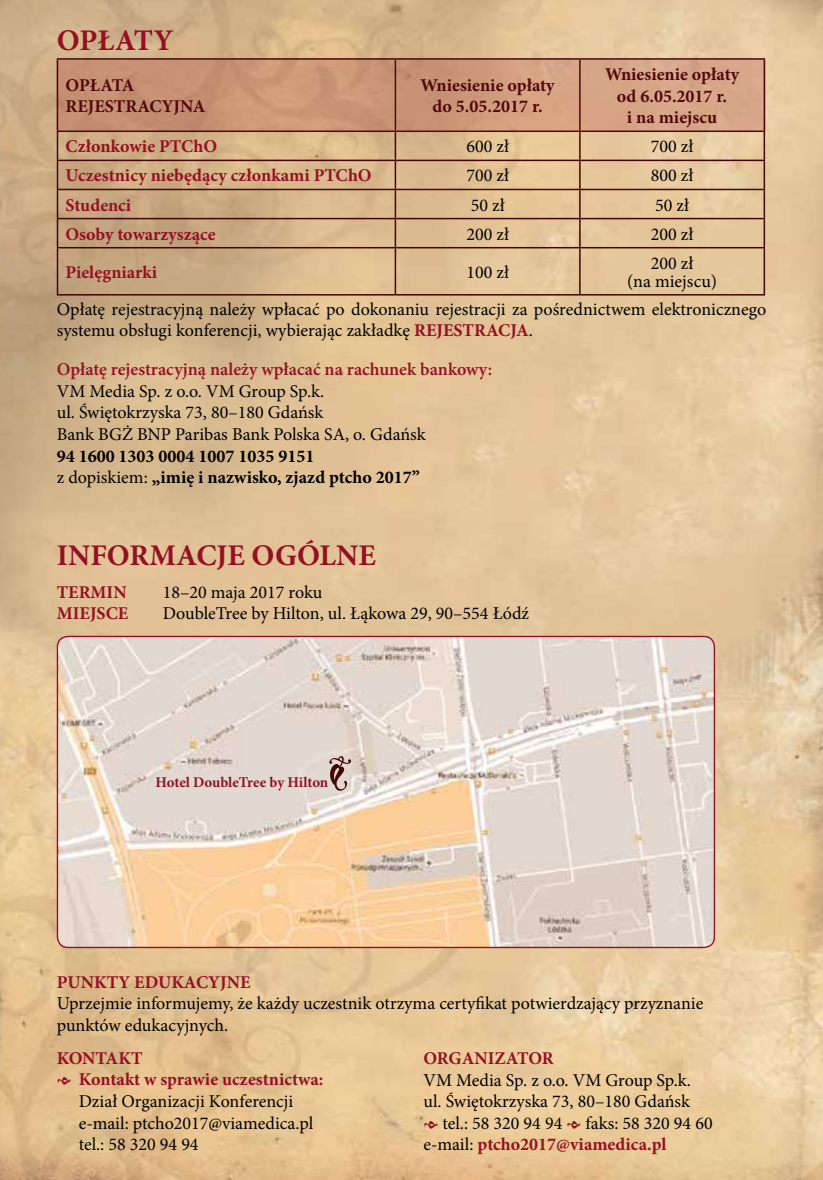
<style>
.page{position:relative;width:823px;height:1180px;background:#fff}
.page>*{position:absolute;margin:0;border:0;box-sizing:border-box;transform-origin:0 0}
.t1{font:700 30px "Minion Pro";color:#941023}
.t2{font:18px/21.6px "Minion Pro";color:#000}
.t3{font:700 18px "Minion Pro";color:#941023}
.t4{font:700 18px/21.6px "Minion Pro";color:#410607;text-align:center}
.t5{font:700 18px/21.6px "Minion Pro";color:#000}
.t6{font:600 18px "Minion Pro";color:#941023}
.t7{font:700 14.8px "Minion Pro";letter-spacing:-.005em;color:#941023}
.s1{font-weight:700;color:#941023}
.s2{font-weight:400}
.s3{color:#941023}
</style>
<div class="page">
<img style="left:0;top:0;width:821px;height:1179px">
<hr style="left:57px;top:58px;width:338px;height:2px;background:#410607">
<hr style="left:395px;top:58px;width:184px;height:2px;background:#410607">
<hr style="left:579px;top:58px;width:185px;height:2px;background:#410607">
<hr style="left:394px;top:132px;width:2px;height:28px;background:#410607">
<hr style="left:578px;top:132px;width:2px;height:28px;background:#410607">
<hr style="left:57px;top:160px;width:338px;height:1px;background:#410607">
<hr style="left:395px;top:160px;width:184px;height:1px;background:#410607">
<hr style="left:394px;top:161px;width:2px;height:28px;background:#410607">
<hr style="left:579px;top:160px;width:185px;height:1px;background:#410607">
<hr style="left:578px;top:161px;width:2px;height:28px;background:#410607">
<hr style="left:57px;top:189px;width:338px;height:1px;background:#410607">
<hr style="left:395px;top:189px;width:184px;height:1px;background:#410607">
<hr style="left:394px;top:190px;width:2px;height:28px;background:#410607">
<hr style="left:579px;top:189px;width:185px;height:1px;background:#410607">
<hr style="left:578px;top:190px;width:2px;height:28px;background:#410607">
<hr style="left:57px;top:218px;width:338px;height:1px;background:#410607">
<svg style="left:57px;top:132px;width:1px;height:115px"></svg>
<hr style="left:395px;top:218px;width:184px;height:1px;background:#410607">
<hr style="left:394px;top:219px;width:2px;height:28px;background:#410607">
<hr style="left:579px;top:218px;width:185px;height:1px;background:#410607">
<hr style="left:578px;top:219px;width:2px;height:28px;background:#410607">
<svg style="left:763px;top:132px;width:1px;height:115px"></svg>
<hr style="left:57px;top:247px;width:338px;height:1px;background:#410607">
<hr style="left:57px;top:248px;width:1px;height:46px;background:#410607">
<hr style="left:395px;top:247px;width:184px;height:1px;background:#410607">
<hr style="left:394px;top:248px;width:2px;height:46px;background:#410607">
<hr style="left:579px;top:247px;width:185px;height:1px;background:#410607">
<hr style="left:578px;top:248px;width:2px;height:46px;background:#410607">
<hr style="left:763px;top:248px;width:1px;height:46px;background:#410607">
<hr style="left:57px;top:294px;width:338px;height:1px;background:#410607">
<hr style="left:395px;top:294px;width:184px;height:1px;background:#410607">
<hr style="left:579px;top:294px;width:185px;height:1px;background:#410607">
<svg style="left:57px;top:60px;width:708px;height:72px;background:#c99476"></svg>
<img style="left:57px;top:636px;width:657px;height:311px">
<svg style="left:329px;top:756px;width:22px;height:34px"></svg>
<h1 class="t1" style="left:57px;top:19px;width:118px">OPŁATY</h1>
<p class="t4" style="left:65px;top:74px;width:141px;text-align:left">OPŁATA<br>REJESTRACYJNA</p>
<p class="t4" style="left:420px;top:74px;width:135px">Wniesienie opłaty do 5.05.2017 r.</p>
<p class="t4" style="left:604px;top:63px;width:135px">Wniesienie opłaty od 6.05.2017 r.<br>i na miejscu</p>
<p class="t3" style="left:65px;top:134px;width:153px">Członkowie PTChO</p>
<p class="t2" style="left:466px;top:136px;width:44px">600 zł</p>
<p class="t2" style="left:650px;top:136px;width:44px">700 zł</p>
<p class="t3" style="left:65px;top:163px;width:307px">Uczestnicy niebędący członkami PTChO</p>
<p class="t2" style="left:466px;top:165px;width:44px">700 zł</p>
<p class="t2" style="left:650px;top:165px;width:44px">800 zł</p>
<p class="t3" style="left:65px;top:192px;width:67px">Studenci</p>
<p class="t2" style="left:470px;top:194px;width:35px">50 zł</p>
<p class="t2" style="left:654px;top:194px;width:35px">50 zł</p>
<p class="t3" style="left:65px;top:221px;width:152px">Osoby towarzyszące</p>
<p class="t2" style="left:466px;top:223px;width:44px">200 zł</p>
<p class="t2" style="left:650px;top:223px;width:44px">200 zł</p>
<p class="t3" style="left:65px;top:259px;width:93px">Pielęgniarki</p>
<p class="t2" style="left:466px;top:261px;width:44px">100 zł</p>
<p class="t2" style="left:626px;top:254px;width:92px;line-height:18px;text-align:center">200 zł<br>(na miejscu)</p>
<p class="t2" style="left:57px;top:298px;width:710px">Opłatę rejestracyjną należy wpłacać po dokonaniu rejestracji za pośrednictwem elektronicznego systemu obsługi konferencji, wybierając zakładkę <span class="s1">REJESTRACJA</span>.</p>
<p class="t6" style="left:57px;top:357px;width:436px">Opłatę rejestracyjną należy wpłacać na rachunek bankowy:</p>
<p class="t2" style="left:57px;top:380px;width:370px">VM Media Sp. z o.o. VM Group Sp.k.<br>ul. Świętokrzyska 73, 80–180 Gdańsk<br>Bank BGŻ BNP Paribas Bank Polska SA, o. Gdańsk</p>
<p class="t5" style="left:57px;top:444px;width:364px">94 1600 1303 0004 1007 1035 9151<br><span class="s2">z dopiskiem:</span> „imię i nazwisko, zjazd ptcho 2017”</p>
<h1 class="t1" style="left:57px;top:533px;width:320px">INFORMACJE OGÓLNE</h1>
<p class="t3" style="left:57px;top:579px;width:71px">TERMIN</p>
<p class="t2" style="left:163px;top:581px;width:161px">18–20 maja 2017 roku</p>
<p class="t3" style="left:57px;top:600px;width:73px">MIEJSCE</p>
<p class="t2" style="left:163px;top:602px;width:367px">DoubleTree by Hilton, ul. Łąkowa 29, 90–554 Łódź</p>
<p class="t7" style="left:155px;top:772px;width:174px">Hotel DoubleTree by Hilton</p>
<p class="t3" style="left:57px;top:969px;width:195px">PUNKTY EDUKACYJNE</p>
<p class="t2" style="left:57px;top:992px;width:647px">Uprzejmie informujemy, że każdy uczestnik otrzyma certyfikat potwierdzający przyznanie punktów edukacyjnych.</p>
<p class="t3" style="left:57px;top:1045px;width:87px">KONTAKT</p>
<p class="t2" style="left:79px;top:1068px;width:246px;text-indent:-22px"><span class="s3">•</span> <span class="s1">Kontakt w sprawie uczestnictwa:<br></span>Dział Organizacji Konferencji e-mail: ptcho2017@viamedica.pl tel.: 58 320 94 94</p>
<p class="t3" style="left:423px;top:1045px;width:132px">ORGANIZATOR</p>
<p class="t2" style="left:423px;top:1068px;width:269px">VM Media Sp. z o.o. VM Group Sp.k. ul. Świętokrzyska 73, 80–180 Gdańsk</p>
<p class="t2" style="left:423px;top:1112px;width:290px"><span class="s3">•</span> tel.: 58 320 94 94 <span class="s3">•</span> faks: 58 320 94 60 e-mail: <span class="s1">ptcho2017@viamedica.pl</span></p>
</div>
